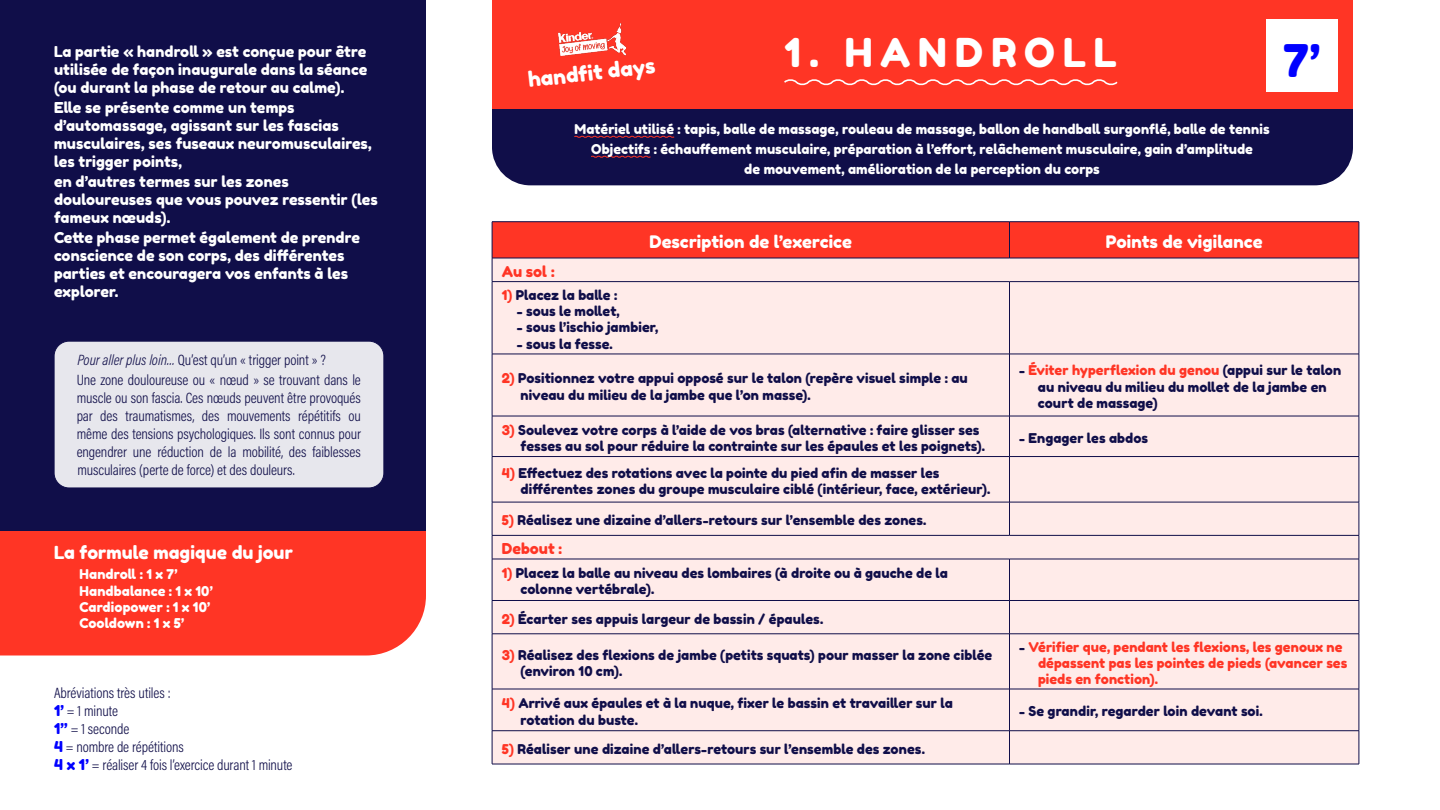
<style>
.page{position:relative;width:1440px;height:810px;background:#fff}
.page>*{position:absolute;margin:0;border:0;box-sizing:border-box;transform-origin:0 0}
.t1{font:45px "Fredoka One";color:#00f}
.t2{font:39.75px "Fredoka One";letter-spacing:.2em;color:#fff}
.t3{font:20.92px "Fredoka One";color:#fff}
.t4{font:18px "Fredoka One";letter-spacing:.005em;color:#fff}
.t5{font:17.25px "Fredoka One";letter-spacing:.005em;color:#fff}
.t6{font:300 15px/18px "Acumin Pro Cond";letter-spacing:-.01em;color:#100e49}
.t7{font:15px/18px "Fredoka One";color:#fff}
.t8{font:15px "Fredoka One";color:#ff3525}
.t9{font:13.5px/16.2px "Fredoka One";letter-spacing:.005em;color:#100e49}
.t10{font:13.5px/16.2px "Fredoka One";letter-spacing:.005em;color:#fff;text-align:center}
.t11{font:13.5px/16.2px "Fredoka One";letter-spacing:.005em;color:#ff3525}
.s1{font-style:italic}
.s2{font-family:"Fredoka One";font-weight:400;color:#00f}
.s3{color:#ff3525}
.s4{color:#100e49}
</style>
<div class="page">
<div style="left:0;top:0;width:426px;height:585px;background:#100e49"></div>
<div style="left:0;top:531px;width:426px;height:125px;background:#ff3525"></div>
<div style="left:492px;top:109px;width:861px;height:76px;background:#100e49"></div>
<svg style="left:574px;top:135px;width:101px;height:3px"></svg>
<svg style="left:591px;top:155px;width:60px;height:3px"></svg>
<div style="left:492px;top:0;width:861px;height:109px;background:#ff3525"></div>
<svg style="left:784px;top:79px;width:334px;height:7px"></svg>
<div style="left:493px;top:282px;width:866px;height:482px;background:#ffebe9"></div>
<hr style="left:1359px;top:282px;width:1px;height:72px;background:#100e49">
<hr style="left:1010px;top:354px;width:349px;height:1px;background:#100e49">
<hr style="left:1359px;top:354px;width:1px;height:62px;background:#100e49">
<hr style="left:1010px;top:416px;width:349px;height:1px;background:#100e49">
<hr style="left:1359px;top:416px;width:1px;height:40px;background:#100e49">
<hr style="left:1010px;top:456px;width:349px;height:1px;background:#100e49">
<hr style="left:1359px;top:457px;width:1px;height:45px;background:#100e49">
<hr style="left:1010px;top:502px;width:349px;height:1px;background:#100e49">
<hr style="left:1359px;top:502px;width:1px;height:33px;background:#100e49">
<hr style="left:1010px;top:535px;width:349px;height:1px;background:#100e49">
<svg style="left:1359px;top:535px;width:1px;height:24px"></svg>
<hr style="left:1010px;top:559px;width:349px;height:1px;background:#100e49">
<hr style="left:1359px;top:559px;width:1px;height:41px;background:#100e49">
<hr style="left:1010px;top:600px;width:349px;height:1px;background:#100e49">
<hr style="left:1359px;top:601px;width:1px;height:33px;background:#100e49">
<hr style="left:1010px;top:634px;width:349px;height:1px;background:#100e49">
<hr style="left:1359px;top:634px;width:1px;height:55px;background:#100e49">
<hr style="left:1010px;top:689px;width:349px;height:1px;background:#100e49">
<hr style="left:1359px;top:689px;width:1px;height:42px;background:#100e49">
<hr style="left:1010px;top:731px;width:349px;height:1px;background:#100e49">
<hr style="left:1359px;top:731px;width:1px;height:33px;background:#100e49">
<hr style="left:1010px;top:764px;width:349px;height:1px;background:#100e49">
<svg style="left:492px;top:222px;width:868px;height:60px;background:#f87870"></svg>
<hr style="left:492px;top:281px;width:518px;height:1px;background:#100e49">
<hr style="left:492px;top:282px;width:1px;height:72px;background:#100e49">
<hr style="left:1009px;top:282px;width:1px;height:72px;background:#100e49">
<hr style="left:492px;top:354px;width:518px;height:1px;background:#100e49">
<hr style="left:492px;top:354px;width:1px;height:62px;background:#100e49">
<hr style="left:1009px;top:354px;width:1px;height:62px;background:#100e49">
<hr style="left:492px;top:416px;width:518px;height:1px;background:#100e49">
<hr style="left:492px;top:416px;width:1px;height:40px;background:#100e49">
<hr style="left:1009px;top:416px;width:1px;height:40px;background:#100e49">
<hr style="left:492px;top:456px;width:518px;height:1px;background:#100e49">
<hr style="left:492px;top:457px;width:1px;height:45px;background:#100e49">
<hr style="left:1009px;top:457px;width:1px;height:45px;background:#100e49">
<hr style="left:492px;top:502px;width:518px;height:1px;background:#100e49">
<hr style="left:492px;top:502px;width:1px;height:33px;background:#100e49">
<hr style="left:1009px;top:502px;width:1px;height:33px;background:#100e49">
<hr style="left:492px;top:535px;width:518px;height:1px;background:#100e49">
<svg style="left:492px;top:535px;width:1px;height:24px"></svg>
<hr style="left:492px;top:559px;width:518px;height:1px;background:#100e49">
<hr style="left:492px;top:559px;width:1px;height:41px;background:#100e49">
<hr style="left:1009px;top:559px;width:1px;height:41px;background:#100e49">
<hr style="left:492px;top:600px;width:518px;height:1px;background:#100e49">
<hr style="left:492px;top:601px;width:1px;height:33px;background:#100e49">
<hr style="left:1009px;top:601px;width:1px;height:33px;background:#100e49">
<hr style="left:492px;top:634px;width:518px;height:1px;background:#100e49">
<hr style="left:492px;top:634px;width:1px;height:55px;background:#100e49">
<hr style="left:1009px;top:634px;width:1px;height:55px;background:#100e49">
<hr style="left:492px;top:689px;width:518px;height:1px;background:#100e49">
<hr style="left:492px;top:689px;width:1px;height:42px;background:#100e49">
<hr style="left:1009px;top:689px;width:1px;height:42px;background:#100e49">
<hr style="left:492px;top:731px;width:518px;height:1px;background:#100e49">
<hr style="left:492px;top:731px;width:1px;height:33px;background:#100e49">
<hr style="left:1009px;top:731px;width:1px;height:33px;background:#100e49">
<hr style="left:492px;top:764px;width:518px;height:1px;background:#100e49">
<div style="left:54px;top:341px;width:330px;height:147px;background:#e7e7ed;border-radius:15px"></div>
<div style="left:54px;top:341px;width:330px;height:147px;border:1px solid #100e49;border-radius:15px"></div>
<img style="left:558px;top:24px;width:68px;height:31px">
<div style="left:1266px;top:19px;width:72px;height:73px;background:#fff"></div>
<p class="t7" style="left:54px;top:42px;width:315px;text-align:justify">La partie « handroll » est conçue pour être utilisée de façon inaugurale dans la séance (ou durant la phase de retour au calme).</p>
<p class="t7" style="left:54px;top:98px;width:319px">Elle se présente comme un temps d’automassage, agissant sur les fascias musculaires, ses fuseaux neuromusculaires, les trigger points,</p>
<p class="t7" style="left:54px;top:172px;width:325px">en d’autres termes sur les zones douloureuses que vous pouvez ressentir (les fameux nœuds).</p>
<p class="t7" style="left:54px;top:229px;width:307px">Cette phase permet également de prendre conscience de son corps, des différentes parties et encouragera vos enfants à les explorer.</p>
<p class="t6" style="left:77px;top:349px;width:286px;line-height:20.2px"><span class="s1">Pour aller plus loin…</span> Qu’est qu’un « trigger point » ?<br>Une zone douloureuse ou « nœud » se trouvant dans le</p>
<p class="t6" style="left:77px;top:389px;width:286px;text-align:justify">muscle ou son fascia. Ces nœuds peuvent être provoqués par des traumatismes, des mouvements répétitifs ou même des tensions psychologiques. Ils sont connus pour engendrer une réduction de la mobilité, des faiblesses musculaires (perte de force) et des douleurs.</p>
<h3 class="t4" style="left:54px;top:542px;width:240px">La formule magique du jour</h3>
<p class="t10" style="left:80px;top:566px;width:135px;text-align:left">Handroll : 1 x 7’<br>Handbalance : 1 x 10’<br>Cardiopower : 1 x 10’<br>Cooldown : 1 x 5’</p>
<p class="t6" style="left:54px;top:683px;width:240px">Abréviations très utiles :<br><span class="s2">1’</span> = 1 minute<br><span class="s2">1’’</span> = 1 seconde<br><span class="s2">4</span> = nombre de répétitions<br><span class="s2">4 x 1’</span> = réaliser 4 fois l’exercice durant 1 minute</p>
<h3 class="t3" style="left:527px;top:67px;width:129px;rotate:-6deg">handfi t days</h3>
<h2 class="t2" style="left:785px;top:28px;width:334px">1. HANDROLL</h2>
<p class="t10" style="left:574px;top:119px;width:697px;line-height:20px">Matériel utilisé : tapis, balle de massage, rouleau de massage, ballon de handball surgonflé, balle de tennis<br>Objectifs : échauffement musculaire, préparation à l’effort, relâchement musculaire, gain d’amplitude<br>de mouvement, amélioration de la perception du corps</p>
<h1 class="t1" style="left:1284px;top:33px;width:38px">7’</h1>
<p class="t5" style="left:650px;top:231px;width:204px">Description de l’exercice</p>
<p class="t5" style="left:1106px;top:231px;width:158px">Points de vigilance</p>
<p class="t8" style="left:502px;top:262px;width:54px">Au sol :</p>
<p class="t9" style="left:502px;top:287px;width:117px"><span class="s3">1)</span> Placez la balle :</p>
<p class="t9" style="left:517px;top:303px;width:104px">- sous le mollet,</p>
<p class="t9" style="left:517px;top:319px;width:143px">- sous l’ischio jambier,</p>
<p class="t9" style="left:517px;top:336px;width:97px">- sous la fesse.</p>
<p class="t9" style="left:521px;top:370px;width:449px;text-indent:-19px"><span class="s3">2)</span> Positionnez votre appui opposé sur le talon (repère visuel simple : au niveau du milieu de la jambe que l’on masse).</p>
<p class="t9" style="left:1038px;top:362px;width:305px;text-indent:-19px">- <span class="s3">Éviter hyperflexion du genou</span> (appui sur le talon au niveau du milieu du mollet de la jambe en court de massage)</p>
<p class="t9" style="left:521px;top:422px;width:466px;text-indent:-19px"><span class="s3">3)</span> Soulevez votre corps à l’aide de vos bras (alternative : faire glisser ses fesses au sol pour réduire la contrainte sur les épaules et les poignets).</p>
<p class="t9" style="left:1019px;top:430px;width:130px">- Engager les abdos</p>
<p class="t9" style="left:521px;top:465px;width:471px;text-indent:-19px"><span class="s3">4)</span> Effectuez des rotations avec la pointe du pied afin de masser les différentes zones du groupe musculaire ciblé (intérieur, face, extérieur).</p>
<p class="t9" style="left:502px;top:512px;width:426px"><span class="s3">5)</span> Réalisez une dizaine d’allers-retours sur l’ensemble des zones.</p>
<p class="t8" style="left:502px;top:540px;width:62px">Debout :</p>
<p class="t9" style="left:521px;top:565px;width:429px;text-indent:-19px"><span class="s3">1)</span> Placez la balle au niveau des lombaires (à droite ou à gauche de la colonne vertébrale).</p>
<p class="t9" style="left:502px;top:611px;width:323px"><span class="s3">2)</span> Écarter ses appuis largeur de bassin / épaules.</p>
<p class="t9" style="left:521px;top:647px;width:473px;text-indent:-19px"><span class="s3">3)</span> Réalisez des flexions de jambe (petits squats) pour masser la zone ciblée (environ 10 cm).</p>
<p class="t11" style="left:1038px;top:639px;width:311px;text-indent:-19px"><span class="s4">-</span> Vérifier que, pendant les flexions, les genoux ne dépassent pas les pointes de pieds (avancer ses pieds en fonction).</p>
<p class="t9" style="left:521px;top:695px;width:434px;text-indent:-19px"><span class="s3">4)</span> Arrivé aux épaules et à la nuque, fixer le bassin et travailler sur la rotation du buste.</p>
<p class="t9" style="left:1019px;top:703px;width:245px">- Se grandir, regarder loin devant soi.</p>
<p class="t9" style="left:502px;top:741px;width:425px"><span class="s3">5)</span> Réaliser une dizaine d’allers-retours sur l’ensemble des zones.</p>
</div>
